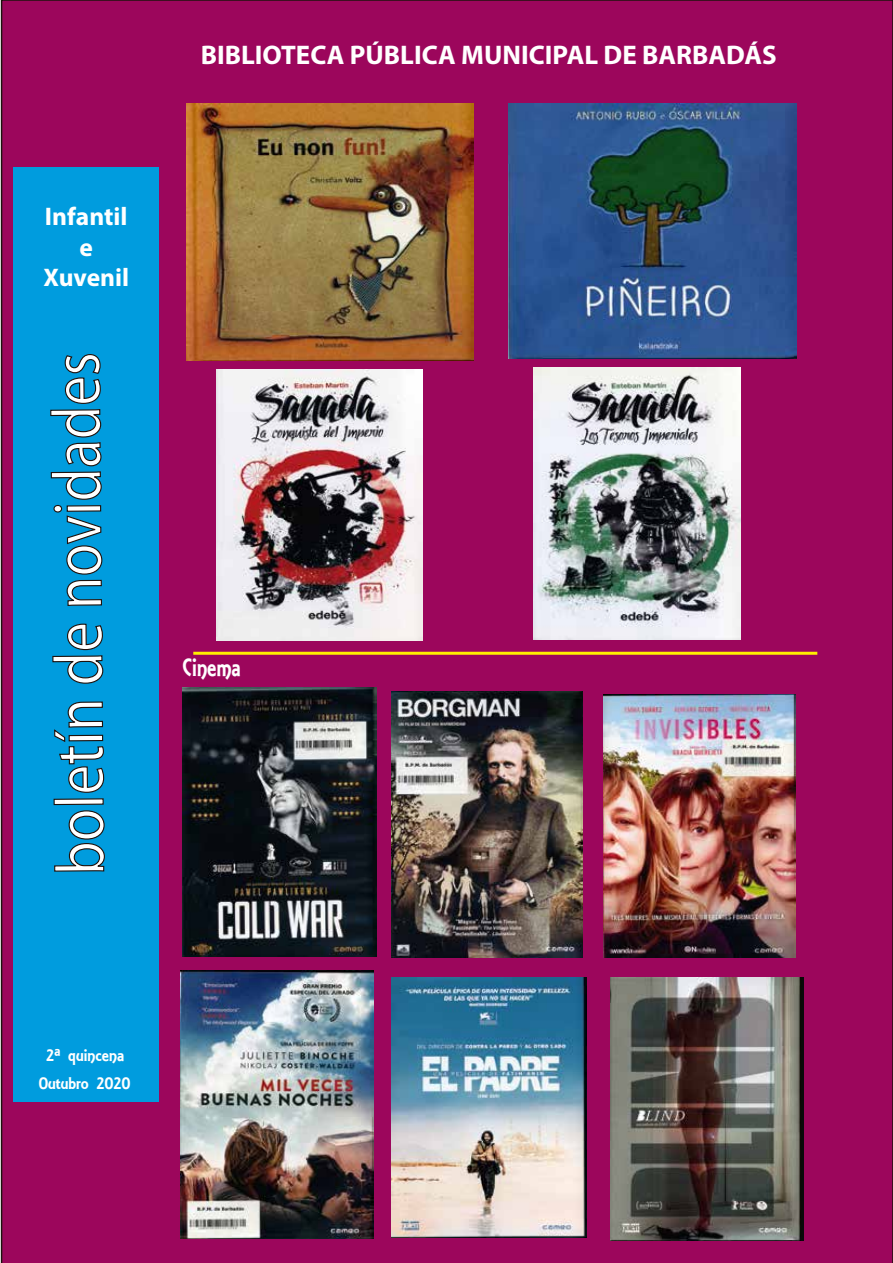
<style>
.page{position:relative;width:893px;height:1263px;background:#fff}
.page>*{position:absolute;margin:0;border:0;box-sizing:border-box;transform-origin:0 0}
.t1{font:69px "Myriad Pro";letter-spacing:-.01em;color:#fff;scale:.86 1}
.t2{font:700 27px "Myriad Pro";color:#fff}
.t3{font:27px "ARESSENCE";color:#fff;scale:.86 1}
.t4{font:700 25.5px/30.6px "Myriad Pro";color:#fff;text-align:center}
.t5{font:18px/28.7px "ARESSENCE";color:#fff;text-align:center}
</style>
<div class="page">
<div style="left:1px;top:0;width:892px;height:1263px;background:#9c065c"></div>
<div style="left:13px;top:167px;width:146px;height:935px;background:#009cde"></div>
<svg style="left:54px;top:810px;width:51px;height:62px"></svg>
<div style="left:54px;top:798px;width:50px;height:7px;border:1px solid #1e120d"></div>
<svg style="left:54px;top:701px;width:51px;height:92px"></svg>
<svg style="left:52px;top:623px;width:52px;height:61px"></svg>
<svg style="left:50px;top:354px;width:53px;height:252px"></svg>
<hr style="left:193px;top:652px;width:624px;height:3px;background:#ffef00">
<img style="left:186px;top:104px;width:288px;height:256px">
<img style="left:509px;top:104px;width:288px;height:254px">
<img style="left:216px;top:369px;width:207px;height:271px">
<img style="left:533px;top:368px;width:207px;height:271px">
<img style="left:183px;top:687px;width:193px;height:270px">
<img style="left:392px;top:692px;width:191px;height:265px">
<img style="left:603px;top:695px;width:192px;height:263px">
<img style="left:180px;top:971px;width:193px;height:268px">
<img style="left:391px;top:977px;width:195px;height:261px">
<img style="left:610px;top:977px;width:193px;height:263px">
<p class="t2" style="left:201px;top:37px;width:578px">BIBLIOTECA PÚBLICA MUNICIPAL DE BARBADÁS</p>
<p class="t4" style="left:43px;top:200px;width:87px">Infantil e<br>Xuvenil</p>
<h1 class="t1" style="left:36px;top:875px;width:610px;rotate:-90deg">boletín de novidades</h1>
<p class="t3" style="left:183px;top:652px;width:69px">Cinema</p>
<p class="t5" style="left:39px;top:1040px;width:93px">2ª quincena<br>Outubro 2020</p>
</div>
